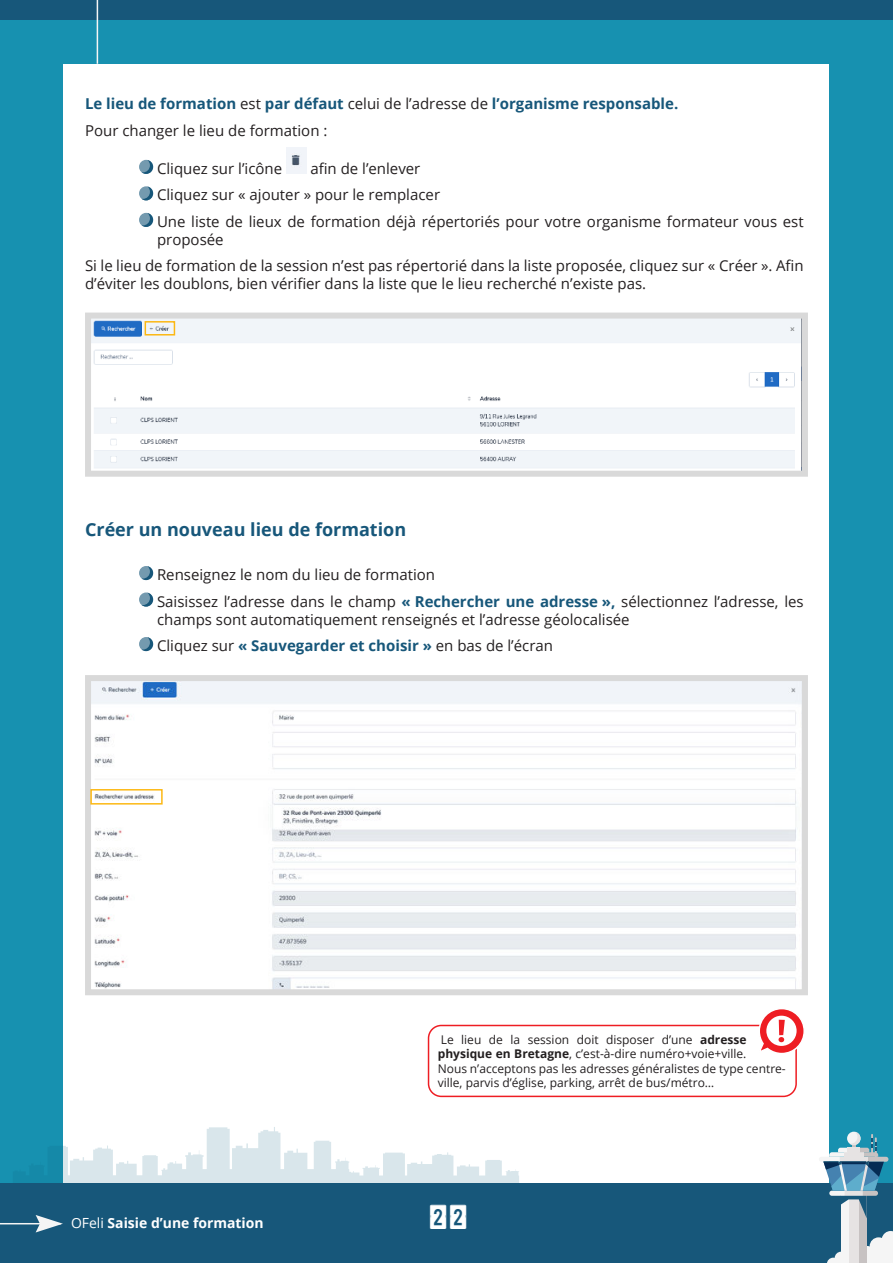
<style>
.page{position:relative;width:893px;height:1263px;background:#1791b0}
.page>*{position:absolute;margin:0;border:0;box-sizing:border-box;transform-origin:0 0}
.t1{font:31.5px "calendarnotetfb";color:#fff}
.t2{font:700 18px "Open Sans";color:#17577a}
.t3{font:15px/26.5px "Open Sans";color:#231f20}
.t4{font:700 13.95px "Open Sans";color:#fff}
.t5{font:12px/14.4px "Open Sans";color:#231f20}
.s1{font-weight:700;color:#17577a}
.s2{font-weight:400}
.s3{font-weight:700}
</style>
<div class="page">
<div style="left:0;top:0;width:893px;height:20px;background:#17577a"></div>
<div style="left:64px;top:64px;width:765px;height:1135px;background:#fff"></div>
<hr style="left:97px;top:0;width:1px;height:64px;background:#f5f5f5">
<svg style="left:13px;top:1127px;width:506px;height:57px"></svg>
<div style="left:0;top:1184px;width:893px;height:79px;background:#17577a"></div>
<hr style="left:0;top:1223px;width:61px;height:1px;background:#f5f5f5">
<svg style="left:36px;top:1215px;width:27px;height:17px"></svg>
<svg style="left:827px;top:1231px;width:66px;height:32px"></svg>
<div style="left:848px;top:1196px;width:11px;height:67px;background:#e6e3e3"></div>
<div style="left:859px;top:1196px;width:8px;height:67px;background:#c7c2c2"></div>
<div style="left:841px;top:1196px;width:7px;height:67px;background:#f5f5f5"></div>
<svg style="left:819px;top:1132px;width:69px;height:86px"></svg>
<img style="left:92px;top:320px;width:709px;height:148px">
<div style="left:85px;top:313px;width:723px;height:164px;border:6px solid #d9d9d9"></div>
<div style="left:145px;top:321px;width:30px;height:14px;border:2px solid #fcb814"></div>
<div style="left:139px;top:160px;width:14px;height:14px;background:#749aaf;border-radius:50%"></div>
<svg style="left:142px;top:160px;width:11px;height:14px"></svg>
<svg style="left:286px;top:147px;width:20px;height:27px"></svg>
<div style="left:139px;top:186px;width:14px;height:14px;background:#749aaf;border-radius:50%"></div>
<svg style="left:142px;top:186px;width:11px;height:14px"></svg>
<div style="left:139px;top:213px;width:14px;height:14px;background:#749aaf;border-radius:50%"></div>
<svg style="left:142px;top:213px;width:11px;height:14px"></svg>
<div style="left:139px;top:566px;width:14px;height:14px;background:#749aaf;border-radius:50%"></div>
<svg style="left:142px;top:566px;width:11px;height:14px"></svg>
<svg style="left:139px;top:592px;width:14px;height:15px"></svg>
<svg style="left:142px;top:593px;width:11px;height:14px"></svg>
<div style="left:139px;top:637px;width:14px;height:14px;background:#749aaf;border-radius:50%"></div>
<svg style="left:142px;top:637px;width:11px;height:14px"></svg>
<img style="left:92px;top:682px;width:709px;height:306px">
<div style="left:85px;top:675px;width:723px;height:320px;border:6px solid #d9d9d9"></div>
<div style="left:90px;top:789px;width:73px;height:15px;border:2px solid #fcb814"></div>
<div style="left:428px;top:1025px;width:369px;height:72px;border:2px solid #ee1d23;border-radius:13px"></div>
<svg style="left:756px;top:1009px;width:48px;height:46px"></svg>
<p class="t3" style="left:85px;top:92px;width:595px"><span class="s1">Le lieu de formation</span> est <span class="s1">par défaut</span> celui de l’adresse de <span class="s1">l’organisme responsable.<br></span>Pour changer le lieu de formation :</p>
<p class="t3" style="left:157px;top:157px;width:127px">Cliquez sur l’icône</p>
<p class="t3" style="left:157px;top:155px;width:648px;text-indent:153px">afin de l’enlever<br>Cliquez sur « ajouter » pour le remplacer<br>Une liste de lieux de formation déjà répertoriés pour votre organisme formateur vous est</p>
<p class="t3" style="left:85px;top:228px;width:720px;text-indent:72px">proposée<br>Si le lieu de formation de la session n’est pas répertorié dans la liste proposée, cliquez sur « Créer ». Afin</p>
<p class="t3" style="left:85px;top:270px;width:563px">d’éviter les doublons, bien vérifier dans la liste que le lieu recherché n’existe pas.</p>
<p class="t2" style="left:85px;top:522px;width:323px">Créer un nouveau lieu de formation</p>
<p class="t3" style="left:157px;top:563px;width:648px">Renseignez le nom du lieu de formation<br>Saisissez l’adresse dans le champ <span class="s1">« Rechercher une adresse »,</span> sélectionnez l’adresse, les</p>
<p class="t3" style="left:157px;top:607px;width:474px">champs sont automatiquement renseignés et l’adresse géolocalisée<br>Cliquez sur <span class="s1">« Sauvegarder et choisir »</span> en bas de l’écran</p>
<p class="t4" style="left:71px;top:1217px;width:194px"><span class="s2">OFeli</span> Saisie d’une formation</p>
<p class="t5" style="left:438px;top:1033px;width:350px">Le lieu de la session doit disposer d’une <span class="s3">adresse physique en Bretagne</span>, c’est-à-dire numéro+voie+ville.<br>Nous n’acceptons pas les adresses généralistes de type centre&shy;ville, parvis d’église, parking, arrêt de bus/métro…</p>
<h1 class="t1" style="left:428px;top:1200px;width:42px">22</h1>
</div>
